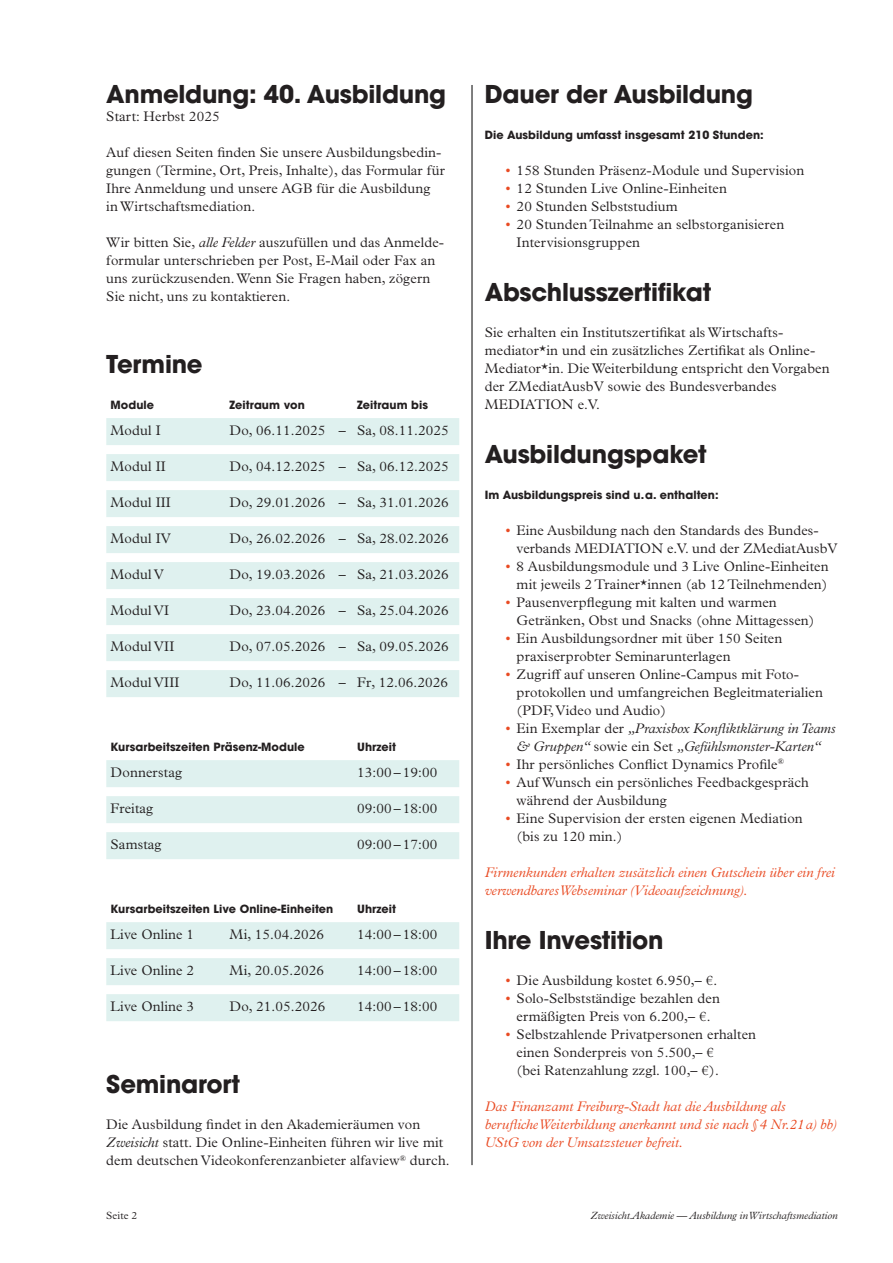
<style>
.page{position:relative;width:893px;height:1263px;background:#fff}
.page>*{position:absolute;margin:0;border:0;box-sizing:border-box;transform-origin:0 0}
.t1{font:700 24.3px "ITC Avant Garde Pro";letter-spacing:-.01em;color:#231f20}
.t2{font:300 13.95px/18px "Plantin MT Pro";letter-spacing:.01em;color:#231f20}
.t3{font:italic 300 13.95px/18px "Plantin MT Pro";letter-spacing:-.005em;color:#e94a22}
.t4{font:italic 300 13.95px/18px "Plantin MT Pro";letter-spacing:-.005em;color:#231f20;text-align:center}
.t5{font:700 11.25px "ITC Avant Garde Pro";letter-spacing:.005em;color:#231f20}
.t6{font:italic 300 10.5px "Plantin MT Pro";letter-spacing:-.005em;color:#231f20}
.t7{font:300 10.5px "Plantin MT Pro";letter-spacing:.01em;color:#231f20}
.s1{font-style:italic}
.s2{color:#e94a22}
.s3{font-style:normal;color:#e94a22}
.s4{font-style:normal}
</style>
<div class="page">
<hr style="left:472px;top:85px;width:1px;height:1080px;background:#000">
<svg style="left:106px;top:418px;width:353px;height:279px;fill:#dff1ef"></svg>
<svg style="left:106px;top:760px;width:353px;height:99px"></svg>
<svg style="left:106px;top:922px;width:353px;height:99px"></svg>
<h1 class="t1" style="left:106px;top:78px;width:341px">Anmeldung: 40. Ausbildung</h1>
<p class="t2" style="left:106px;top:107px;width:115px">Start: Herbst 2025</p>
<p class="t2" style="left:106px;top:143px;width:340px">Auf diesen Seiten finden Sie unsere Ausbildungsbedin&shy;gungen (Termine, Ort, Preis, Inhalte), das Formular für Ihre Anmeldung und unsere AGB für die Ausbildung in Wirtschaftsmediation.</p>
<p class="t2" style="left:106px;top:233px;width:339px">Wir bitten Sie, <span class="s1">alle Felder</span> auszufüllen und das Anmelde&shy;formular unterschrieben per Post, E-Mail oder Fax an uns zurückzusenden. Wenn Sie Fragen haben, zögern Sie nicht, uns zu kontaktieren.</p>
<h1 class="t1" style="left:106px;top:348px;width:98px">Termine</h1>
<p class="t5" style="left:111px;top:397px;width:45px">Module</p>
<p class="t5" style="left:230px;top:397px;width:77px">Zeitraum von</p>
<p class="t5" style="left:357px;top:397px;width:72px">Zeitraum bis</p>
<p class="t2" style="left:111px;top:421px;width:52px">Modul I</p>
<p class="t2" style="left:230px;top:421px;width:221px">Do, 06.11.2025 – Sa, 08.11.2025</p>
<p class="t2" style="left:111px;top:457px;width:57px">Modul II</p>
<p class="t2" style="left:230px;top:457px;width:221px">Do, 04.12.2025 – Sa, 06.12.2025</p>
<p class="t2" style="left:111px;top:493px;width:62px">Modul III</p>
<p class="t2" style="left:230px;top:493px;width:221px">Do, 29.01.2026 – Sa, 31.01.2026</p>
<p class="t2" style="left:111px;top:529px;width:62px">Modul IV</p>
<p class="t2" style="left:230px;top:529px;width:221px">Do, 26.02.2026 – Sa, 28.02.2026</p>
<p class="t2" style="left:111px;top:565px;width:55px">Modul V</p>
<p class="t2" style="left:230px;top:565px;width:221px">Do, 19.03.2026 – Sa, 21.03.2026</p>
<p class="t2" style="left:111px;top:601px;width:60px">Modul VI</p>
<p class="t2" style="left:230px;top:601px;width:221px">Do, 23.04.2026 – Sa, 25.04.2026</p>
<p class="t2" style="left:111px;top:637px;width:65px">Modul VII</p>
<p class="t2" style="left:230px;top:637px;width:221px">Do, 07.05.2026 – Sa, 09.05.2026</p>
<p class="t2" style="left:111px;top:673px;width:70px">Modul VIII</p>
<p class="t2" style="left:230px;top:673px;width:220px">Do, 11.06.2026 – Fr, 12.06.2026</p>
<p class="t5" style="left:111px;top:739px;width:196px">Kursarbeitszeiten Präsenz-Module</p>
<p class="t5" style="left:357px;top:739px;width:41px">Uhrzeit</p>
<p class="t2" style="left:111px;top:763px;width:73px">Donnerstag</p>
<p class="t2" style="left:357px;top:763px;width:82px">13:00 – 19:00</p>
<p class="t2" style="left:111px;top:799px;width:44px">Freitag</p>
<p class="t2" style="left:357px;top:799px;width:82px">09:00 – 18:00</p>
<p class="t2" style="left:111px;top:835px;width:53px">Samstag</p>
<p class="t2" style="left:357px;top:835px;width:82px">09:00 – 17:00</p>
<p class="t5" style="left:111px;top:901px;width:224px">Kursarbeitszeiten Live Online-Einheiten</p>
<p class="t5" style="left:357px;top:901px;width:41px">Uhrzeit</p>
<p class="t2" style="left:111px;top:925px;width:85px">Live Online 1</p>
<p class="t2" style="left:230px;top:925px;width:96px">Mi, 15.04.2026</p>
<p class="t2" style="left:357px;top:925px;width:82px">14:00 – 18:00</p>
<p class="t2" style="left:111px;top:961px;width:85px">Live Online 2</p>
<p class="t2" style="left:230px;top:961px;width:96px">Mi, 20.05.2026</p>
<p class="t2" style="left:357px;top:961px;width:82px">14:00 – 18:00</p>
<p class="t2" style="left:111px;top:997px;width:85px">Live Online 3</p>
<p class="t2" style="left:230px;top:997px;width:97px">Do, 21.05.2026</p>
<p class="t2" style="left:357px;top:997px;width:82px">14:00 – 18:00</p>
<h1 class="t1" style="left:106px;top:1068px;width:135px">Seminarort</h1>
<p class="t2" style="left:106px;top:1115px;width:345px">Die Ausbildung findet in den Akademieräumen von<br><span class="s1">Zweisicht</span> statt. Die Online-Einheiten führen wir live mit dem deutschen Videokonferenzanbieter alfaview<sup>®</sup> durch.</p>
<h1 class="t1" style="left:485px;top:78px;width:270px">Dauer der Ausbildung</h1>
<p class="t5" style="left:485px;top:127px;width:280px">Die Ausbildung umfasst insgesamt 210 Stunden:</p>
<p class="t2" style="left:506px;top:161px;width:300px"><span class="s2">•</span> 158 Stunden Präsenz-Module und Supervision</p>
<p class="t2" style="left:506px;top:179px;width:222px"><span class="s2">•</span> 12 Stunden Live Online-Einheiten</p>
<p class="t2" style="left:506px;top:197px;width:173px"><span class="s2">•</span> 20 Stunden Selbststudium</p>
<p class="t2" style="left:517px;top:215px;width:269px;text-indent:-11px"><span class="s2">•</span> 20 Stunden Teilnahme an selbstorganisieren<br>Intervisionsgruppen</p>
<h1 class="t1" style="left:485px;top:276px;width:228px">Abschlusszertifikat</h1>
<p class="t2" style="left:485px;top:323px;width:346px">Sie erhalten ein Institutszertifikat als Wirtschafts&shy;mediator*in und ein zusätzliches Zertifikat als Online-Mediator*in. Die Weiterbildung entspricht den Vorgaben der ZMediatAusbV sowie des Bundesverbandes MEDIATION e.V.</p>
<h1 class="t1" style="left:485px;top:438px;width:224px">Ausbildungspaket</h1>
<p class="t5" style="left:485px;top:487px;width:235px">Im Ausbildungspreis sind u.a. enthalten:</p>
<p class="t2" style="left:517px;top:521px;width:323px;text-indent:-11px"><span class="s2">•</span> Eine Ausbildung nach den Standards des Bundes&shy;verbands MEDIATION e.V. und der ZMediatAusbV</p>
<p class="t2" style="left:506px;top:557px;width:324px;text-align:right"><span class="s2">•</span> 8 Ausbildungsmodule und 3 Live Online-Einheiten mit jeweils 2 Trainer*innen (ab 12 Teilnehmenden)</p>
<p class="t2" style="left:517px;top:593px;width:299px;text-indent:-11px"><span class="s2">•</span> Pausenverpflegung mit kalten und warmen<br>Getränken, Obst und Snacks (ohne Mittagessen)</p>
<p class="t2" style="left:517px;top:629px;width:267px;text-indent:-11px"><span class="s2">•</span> Ein Ausbildungsordner mit über 150 Seiten praxiserprobter Seminarunterlagen</p>
<p class="t2" style="left:517px;top:665px;width:308px;text-indent:-11px"><span class="s2">•</span> Zugriff auf unseren Online-Campus mit Foto&shy;protokollen und umfangreichen Begleitmaterialien (PDF, Video und Audio)</p>
<p class="t4" style="left:506px;top:720px;width:331px"><span class="s3">•</span> <span class="s4">Ein Exemplar der</span> „Praxisbox Konfliktklärung in Teams &amp; Gruppen“ <span class="s4">sowie ein Set</span> „Gefühlsmonster-Karten“</p>
<p class="t2" style="left:506px;top:755px;width:279px"><span class="s2">•</span> Ihr persönliches Conflict Dynamics Profile<sup>®</sup></p>
<p class="t2" style="left:517px;top:773px;width:294px;text-indent:-11px"><span class="s2">•</span> Auf Wunsch ein persönliches Feedbackgespräch während der Ausbildung</p>
<p class="t2" style="left:517px;top:809px;width:288px;text-indent:-11px"><span class="s2">•</span> Eine Supervision der ersten eigenen Mediation (bis zu 120 min.)</p>
<p class="t3" style="left:485px;top:864px;width:351px">Firmenkunden erhalten zusätzlich einen Gutschein über ein frei verwendbares Webseminar (Videoaufzeichnung).</p>
<h1 class="t1" style="left:485px;top:924px;width:180px">Ihre Investition</h1>
<p class="t2" style="left:506px;top:971px;width:213px"><span class="s2">•</span> Die Ausbildung kostet 6.950,– €.</p>
<p class="t2" style="left:506px;top:989px;width:215px;text-align:center"><span class="s2">•</span> Solo-Selbstständige bezahlen den ermäßigten Preis von 6.200,– €.</p>
<p class="t2" style="left:517px;top:1025px;width:241px;text-indent:-11px"><span class="s2">•</span> Selbstzahlende Privatpersonen erhalten einen Sonderpreis von 5.500,– €<br>(bei Ratenzahlung zzgl. 100,– €).</p>
<p class="t3" style="left:485px;top:1098px;width:353px">Das Finanzamt Freiburg-Stadt hat die Ausbildung als berufliche Weiterbildung anerkannt und sie nach §4 Nr.21a) bb)<br>UStG von der Umsatzsteuer befreit.</p>
<p class="t7" style="left:106px;top:1209px;width:33px">Seite 2</p>
<p class="t6" style="left:590px;top:1210px;width:249px">Zweisicht.Akademie — Ausbildung in Wirtschaftsmediation</p>
</div>
